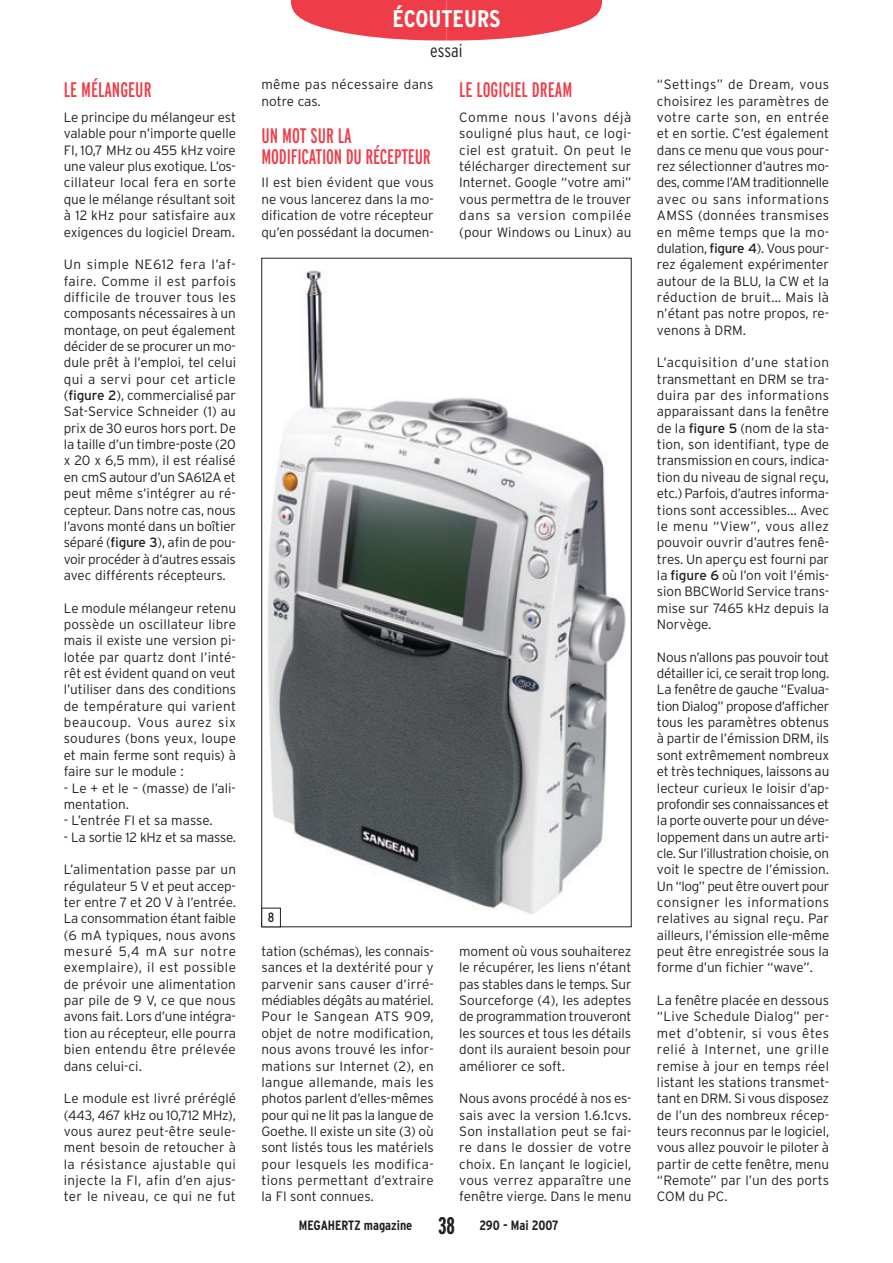
<style>
.page{position:relative;width:893px;height:1263px;background:#fff}
.page>*{position:absolute;margin:0;border:0;box-sizing:border-box;transform-origin:0 0}
.t1{font:700 condensed 24px "Interstate";color:#fff}
.t2{font:700 extra-condensed 24px "Interstate";color:#231f20}
.t3{font:extra-condensed 21px/20.9px "Interstate";letter-spacing:-.005em;color:#ee3d49}
.t4{font:300 condensed 18px "Interstate";letter-spacing:-.005em;color:#231f20}
.t5{font:300 13.5px/16.4px "Interstate";color:#231f20;text-align:justify}
.t6{font:300 13.5px/16.4px "Interstate";letter-spacing:.02em;color:#231f20}
.t7{font:700 condensed 13.5px "Interstate";color:#231f20}
.t8{font:300 13.5px "Interstate";letter-spacing:-.02em;color:#231f20}
.t9{font:condensed 13.5px "Interstate";color:#231f20}
.s1{font-weight:400}
</style>
<div class="page">
<svg style="left:291px;top:0;width:311px;height:41px"></svg>
<img style="left:265px;top:270px;width:361px;height:644px">
<div style="left:262px;top:908px;width:18px;height:19px;background:#fff"></div>
<div style="left:261px;top:908px;width:20px;height:19px;border:1px solid #231f20"></div>
<h2 class="t3" style="left:64px;top:79px;width:89px">LE MÉLANGEUR</h2>
<p class="t5" style="left:64px;top:109px;width:174px">Le principe du mélangeur est valable pour n’importe quelle FI, 10,7 MHz ou 455 kHz voire une valeur plus exotique. L’os&shy;cillateur local fera en sorte que le mélange résultant soit à 12 kHz pour satisfaire aux exigences du logiciel Dream.</p>
<p class="t5" style="left:64px;top:256px;width:174px">Un simple NE612 fera l’af&shy;faire. Comme il est parfois difficile de trouver tous les composants nécessaires à un montage, on peut également décider de se procurer un mo&shy;dule prêt à l’emploi, tel celui qui a servi pour cet article (<span class="s1">figure 2</span>), commercialisé par Sat-Service Schneider (1) au prix de 30 euros hors port. De la taille d’un timbre-poste (20 x 20 x 6,5 mm), il est réalisé en cmS autour d’un SA612A et peut même s’intégrer au ré&shy;cepteur. Dans notre cas, nous l’avons monté dans un boîtier séparé (<span class="s1">figure 3</span>), afin de pou&shy;voir procéder à d’autres essais avec différents récepteurs.</p>
<p class="t5" style="left:64px;top:600px;width:174px">Le module mélangeur retenu possède un oscillateur libre mais il existe une version pi&shy;lotée par quartz dont l’inté&shy;rêt est évident quand on veut l’utiliser dans des conditions de température qui varient beaucoup. Vous aurez six soudures (bons yeux, loupe et main ferme sont requis) à faire sur le module :</p>
<p class="t5" style="left:64px;top:779px;width:174px">- Le + et le – (masse) de l’ali&shy;mentation.</p>
<p class="t5" style="left:64px;top:812px;width:150px">- L’entrée FI et sa masse.</p>
<p class="t8" style="left:64px;top:829px;width:174px">- La sortie 12 kHz et sa masse.</p>
<p class="t5" style="left:64px;top:861px;width:174px">L’alimentation passe par un régulateur 5 V et peut accep&shy;ter entre 7 et 20 V à l’entrée.<br>La consommation étant faible (6 mA typiques, nous avons mesuré 5,4 mA sur notre exemplaire), il est possible de prévoir une alimentation par pile de 9 V, ce que nous avons fait. Lors d’une intégra&shy;tion au récepteur, elle pourra bien entendu être prélevée dans celui-ci.</p>
<p class="t5" style="left:64px;top:1090px;width:174px">Le module est livré préréglé (443, 467 kHz ou 10,712 MHz), vous aurez peut-être seule&shy;ment besoin de retoucher à la résistance ajustable qui injecte la FI, afin d’en ajus&shy;ter le niveau, ce qui ne fut</p>
<h1 class="t1" style="left:392px;top:5px;width:110px">écouteurs</h1>
<h3 class="t4" style="left:430px;top:41px;width:34px">essai</h3>
<p class="t6" style="left:261px;top:76px;width:174px">même pas nécessaire dans notre cas.</p>
<h2 class="t3" style="left:261px;top:125px;width:171px">UN MOT SUR LA<br>MODIFICATION DU RÉCEPTEUR</h2>
<p class="t5" style="left:261px;top:174px;width:174px">Il est bien évident que vous ne vous lancerez dans la mo&shy;dification de votre récepteur qu’en possédant la documen-</p>
<h2 class="t3" style="left:459px;top:79px;width:112px">LE LOGICIEL DREAM</h2>
<p class="t5" style="left:459px;top:109px;width:174px">Comme nous l’avons déjà souligné plus haut, ce logi&shy;ciel est gratuit. On peut le télécharger directement sur Internet. Google “votre ami” vous permettra de le trouver dans sa version compilée (pour Windows ou Linux) au</p>
<p class="t9" style="left:268px;top:910px;width:8px">8</p>
<p class="t5" style="left:261px;top:943px;width:174px">tation (schémas), les connais&shy;sances et la dextérité pour y parvenir sans causer d’irré&shy;médiables dégâts au matériel.<br>Pour le Sangean ATS 909, objet de notre modification, nous avons trouvé les infor&shy;mations sur Internet (2), en langue allemande, mais les photos parlent d’elles-mêmes pour qui ne lit pas la langue de Goethe. Il existe un site (3) où sont listés tous les matériels pour lesquels les modifica&shy;tions permettant d’extraire la FI sont connues.</p>
<p class="t5" style="left:459px;top:943px;width:174px">moment où vous souhaiterez le récupérer, les liens n’étant pas stables dans le temps. Sur Sourceforge (4), les adeptes de programmation trouveront les sources et tous les détails dont ils auraient besoin pour améliorer ce soft.</p>
<p class="t5" style="left:459px;top:1090px;width:174px">Nous avons procédé à nos es&shy;sais avec la version 1.6.1cvs.<br>Son installation peut se fai&shy;re dans le dossier de votre choix. En lançant le logiciel, vous verrez apparaître une fenêtre vierge. Dans le menu</p>
<h1 class="t2" style="left:438px;top:1213px;width:18px">38</h1>
<p class="t7" style="left:299px;top:1218px;width:115px">MEGAHERTZ magazine</p>
<p class="t7" style="left:479px;top:1218px;width:81px">290 - Mai 2007</p>
<p class="t5" style="left:657px;top:76px;width:174px">“Settings” de Dream, vous choisirez les paramètres de votre carte son, en entrée et en sortie. C’est également dans ce menu que vous pour&shy;rez sélectionner d’autres mo&shy;des, comme l’AM traditionnelle avec ou sans informations AMSS (données transmises en même temps que la mo&shy;dulation, <span class="s1">figure 4</span>). Vous pour&shy;rez également expérimenter autour de la BLU, la CW et la réduction de bruit… Mais là n’étant pas notre propos, re&shy;venons à DRM.</p>
<p class="t5" style="left:657px;top:354px;width:174px">L’acquisition d’une station transmettant en DRM se tra&shy;duira par des informations apparaissant dans la fenêtre de la <span class="s1">figure 5</span> (nom de la sta&shy;tion, son identifiant, type de transmission en cours, indica&shy;tion du niveau de signal reçu, etc.) Parfois, d’autres informa&shy;tions sont accessibles… Avec le menu “View”, vous allez pouvoir ouvrir d’autres fenê&shy;tres. Un aperçu est fourni par la <span class="s1">figure 6</span> où l’on voit l’émis&shy;sion BBCWorld Service trans&shy;mise sur 7465 kHz depuis la Norvège.</p>
<p class="t5" style="left:657px;top:649px;width:174px">Nous n’allons pas pouvoir tout détailler ici, ce serait trop long.<br>La fenêtre de gauche “Evalua&shy;tion Dialog” propose d’afficher tous les paramètres obtenus à partir de l’émission DRM, ils sont extrêmement nombreux et très techniques, laissons au lecteur curieux le loisir d’ap&shy;profondir ses connaissances et la porte ouverte pour un déve&shy;loppement dans un autre arti&shy;cle. Sur l’illustration choisie, on voit le spectre de l’émission.<br>Un “log” peut être ouvert pour consigner les informations relatives au signal reçu. Par ailleurs, l’émission elle-même peut être enregistrée sous la forme d’un fichier “wave”.</p>
<p class="t5" style="left:657px;top:992px;width:174px">La fenêtre placée en dessous “Live Schedule Dialog” per&shy;met d’obtenir, si vous êtes relié à Internet, une grille remise à jour en temps réel listant les stations transmet&shy;tant en DRM. Si vous disposez de l’un des nombreux récep&shy;teurs reconnus par le logiciel, vous allez pouvoir le piloter à partir de cette fenêtre, menu “Remote” par l’un des ports COM du PC.</p>
</div>
